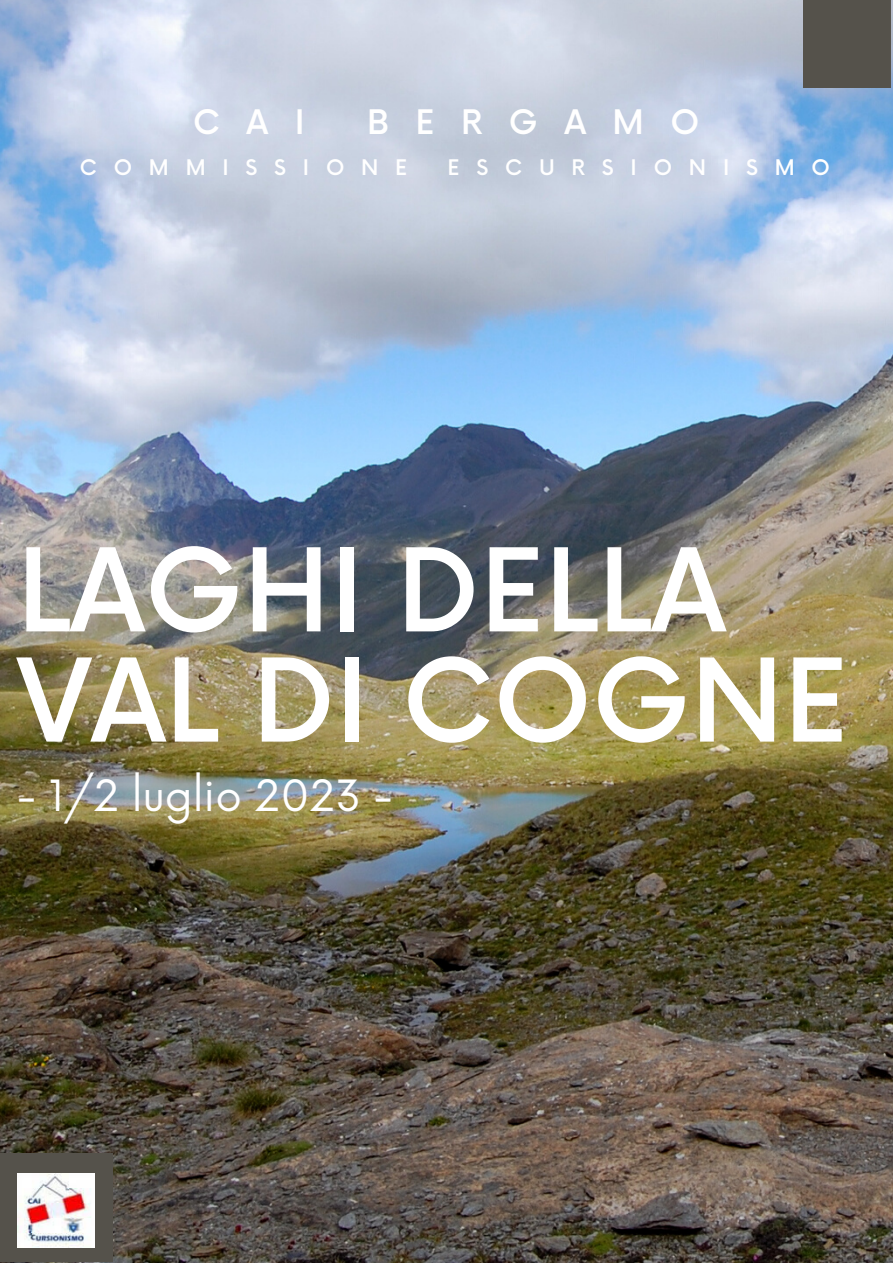
<style>
.page{position:relative;width:893px;height:1264px;background:#fff}
.page>*{position:absolute;margin:0;border:0;box-sizing:border-box;transform-origin:0 0}
.t1{font:500 112.2px/110.1px "Now";color:#fff}
.t2{font:42px "Now";color:#fff}
.t3{font:500 33px "Now";letter-spacing:.8em;color:#fff}
.t4{font:500 21px "Now";letter-spacing:.8em;color:#fff}
</style>
<div class="page">
<img style="left:0;top:0;width:892px;height:1262px">
<div style="left:803px;top:0;width:88px;height:88px;background:#55524b"></div>
<div style="left:0;top:1153px;width:112px;height:109px;background:#55524b"></div>
<img style="left:17px;top:1173px;width:78px;height:74px">
<h3 class="t3" style="left:193px;top:104px;width:113px">CAI</h3>
<h3 class="t3" style="left:367px;top:104px;width:333px">BERGAMO</h3>
<p class="t4" style="left:80px;top:156px;width:329px">COMMISSIONE</p>
<p class="t4" style="left:447px;top:156px;width:384px">ESCURSIONISMO</p>
<h1 class="t1" style="left:17px;top:542px;width:833px">LAGHI DELLA<br>VAL DI COGNE</h1>
<h2 class="t2" style="left:17px;top:772px;width:377px">- 1/2 luglio 2023 -</h2>
</div>
